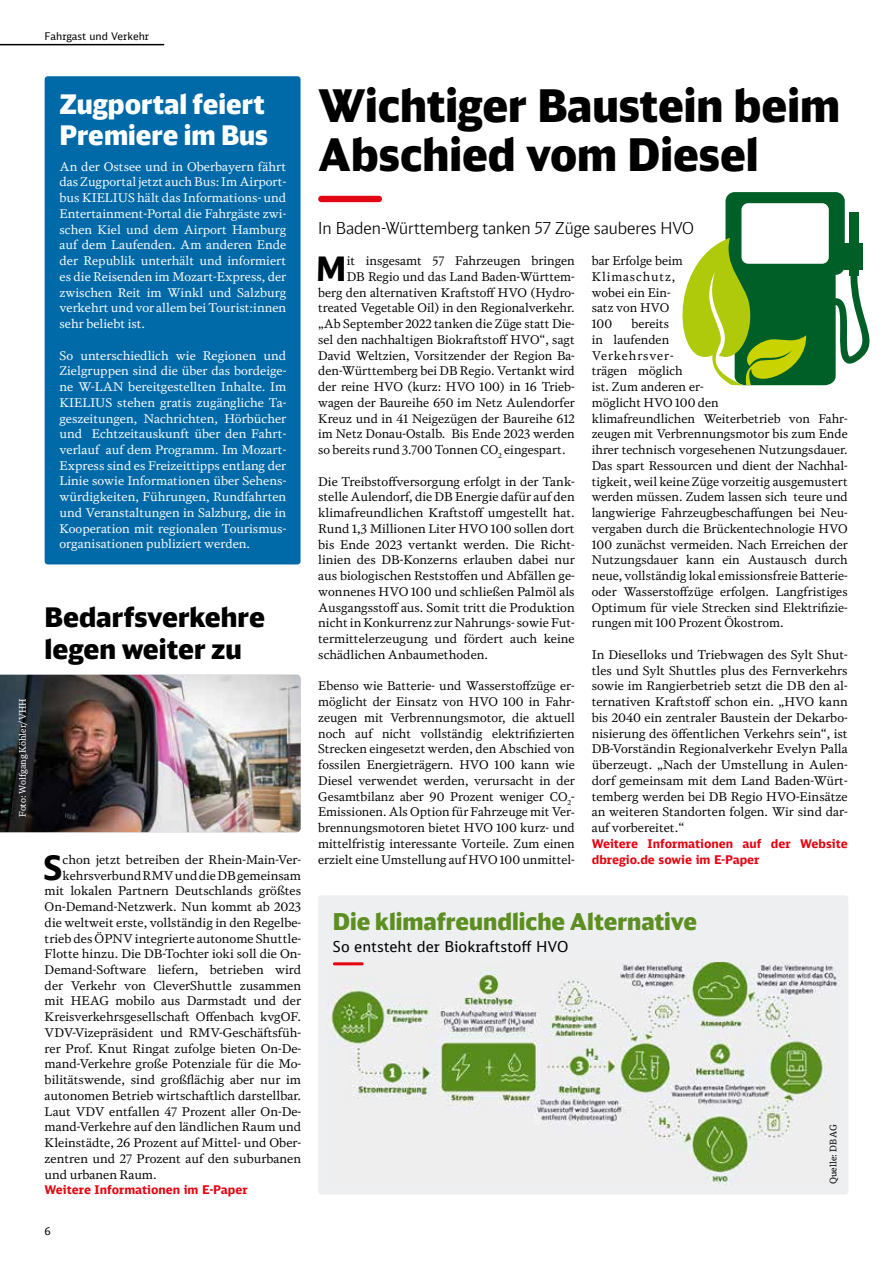
<style>
.page{position:relative;width:893px;height:1263px;background:#fff}
.page>*{position:absolute;margin:0;border:0;box-sizing:border-box;transform-origin:0 0}
.t1{font:900 45px/48.8px "DB Head";color:#000}
.t2{font:700 33.6px "DB Sans";color:#000}
.t3{font:900 27px/31.5px "DB Head";color:#000}
.t4{font:900 27px/31.5px "DB Head";color:#fff}
.t5{font:900 23.25px "DB Head";color:#5c8e21}
.t6{font:300 16.5px "DB Head";color:#000}
.t7{font:15px "DB Sans";color:#000}
.t8{font:12px/15.8px "DB Serif";color:#000;text-align:justify}
.t9{font:12px/15.8px "DB Serif";color:#fff;text-align:justify}
.t10{font:700 12px/15.8px "DB Sans";color:#e30613}
.t11{font:10.5px "DB Sans";color:#000}
.t12{font:9px "DB News";color:#fff}
.t13{font:9px "DB News";color:#000}
</style>
<div class="page">
<hr style="left:0;top:44px;width:164px;height:1px;background:#000">
<div style="left:318px;top:895px;width:530px;height:299px;background:#eeeff1;border-radius:3px"></div>
<img style="left:327px;top:962px;width:512px;height:222px">
<div style="left:318px;top:196px;width:64px;height:6px;background:#e30613;border-radius:3px"></div>
<div style="left:45px;top:76px;width:256px;height:488px;background:#006aa8;border-radius:3px"></div>
<img style="left:0;top:675px;width:301px;height:157px">
<hr style="left:333px;top:962px;width:31px;height:3px;background:#e30613;border-radius:2px">
<svg style="left:682px;top:192px;width:188px;height:194px"></svg>
<p class="t11" style="left:45px;top:29px;width:106px">Fahrgast und Verkehr</p>
<h3 class="t4" style="left:60px;top:88px;width:210px">Zugportal feiert<br>Premiere im Bus</h3>
<p class="t9" style="left:60px;top:158px;width:228px">An der Ostsee und in Oberbayern fährt das Zugportal jetzt auch Bus: Im Airport&shy;bus KIELIUS hält das Informations- und Entertainment-Portal die Fahrgäste zwi&shy;schen Kiel und dem Airport Hamburg auf dem Laufenden. Am anderen Ende der Republik unterhält und informiert es die Reisenden im Mozart-Express, der zwischen Reit im Winkl und Salzburg verkehrt und vor allem bei Tourist:innen sehr beliebt ist.</p>
<p class="t9" style="left:60px;top:347px;width:228px">So unterschiedlich wie Regionen und Zielgruppen sind die über das bordeige&shy;ne W-LAN bereitgestellten Inhalte. Im KIELIUS stehen gratis zugängliche Ta&shy;geszeitungen, Nachrichten, Hörbücher und Echtzeitauskunft über den Fahrt&shy;verlauf auf dem Programm. Im Mozart-Express sind es Freizeittipps entlang der Linie sowie Informationen über Sehens&shy;würdigkeiten, Führungen, Rundfahrten und Veranstaltungen in Salzburg, die in Kooperation mit regionalen Tourismus&shy;organisationen publiziert werden.</p>
<p class="t12" style="left:17px;top:817px;width:120px;rotate:-90deg">Foto: Wolfgang Köhler/VHH</p>
<h3 class="t3" style="left:45px;top:601px;width:222px">Bedarfsverkehre legen weiter zu</h3>
<h2 class="t2" style="left:43px;top:846px;width:21px">S</h2>
<p class="t8" style="left:63px;top:851px;width:240px">chon jetzt betreiben der Rhein-Main-Ver-</p>
<p class="t8" style="left:63px;top:867px;width:240px">kehrsverbund RMV und die DB gemeinsam</p>
<p class="t8" style="left:45px;top:883px;width:258px">mit lokalen Partnern Deutschlands größtes</p>
<p class="t8" style="left:45px;top:899px;width:258px">On-Demand-Netzwerk. Nun kommt ab 2023</p>
<p class="t8" style="left:45px;top:914px;width:258px">die weltweit erste, vollständig in den Regelbe-</p>
<p class="t8" style="left:45px;top:930px;width:258px">trieb des ÖPNV integrierte autonome Shuttle-</p>
<p class="t8" style="left:45px;top:946px;width:258px">Flotte hinzu. Die DB-Tochter ioki soll die On-</p>
<p class="t8" style="left:45px;top:962px;width:258px">Demand-Software liefern, betrieben wird</p>
<p class="t8" style="left:45px;top:977px;width:258px">der Verkehr von CleverShuttle zusammen</p>
<p class="t8" style="left:45px;top:993px;width:258px">mit HEAG mobilo aus Darmstadt und der</p>
<p class="t8" style="left:45px;top:1009px;width:258px">Kreisverkehrsgesellschaft Offenbach kvgOF.</p>
<p class="t8" style="left:45px;top:1025px;width:258px">VDV-Vizepräsident und RMV-Geschäftsfüh-</p>
<p class="t8" style="left:45px;top:1040px;width:258px">rer Prof. Knut Ringat zufolge bieten On-De-</p>
<p class="t8" style="left:45px;top:1056px;width:258px">mand-Verkehre große Potenziale für die Mo-</p>
<p class="t8" style="left:45px;top:1072px;width:258px">bilitätswende, sind großflächig aber nur im</p>
<p class="t8" style="left:45px;top:1088px;width:258px">autonomen Betrieb wirtschaftlich darstellbar.</p>
<p class="t8" style="left:45px;top:1103px;width:258px">Laut VDV entfallen 47 Prozent aller On-De-</p>
<p class="t8" style="left:45px;top:1119px;width:258px">mand-Verkehre auf den ländlichen Raum und</p>
<p class="t8" style="left:45px;top:1135px;width:258px">Kleinstädte, 26 Prozent auf Mittel- und Ober-</p>
<p class="t8" style="left:45px;top:1150px;width:258px">zentren und 27 Prozent auf den suburbanen</p>
<p class="t8" style="left:45px;top:1166px;width:114px">und urbanen Raum.</p>
<p class="t10" style="left:45px;top:1182px;width:205px">Weitere Informationen im E-Paper</p>
<p class="t11" style="left:45px;top:1224px;width:8px">6</p>
<h1 class="t1" style="left:318px;top:80px;width:523px">Wichtiger Baustein beim<br>Abschied vom Diesel</h1>
<h3 class="t6" style="left:318px;top:218px;width:377px">In Baden-Württemberg tanken 57 Züge sauberes HVO</h3>
<h2 class="t2" style="left:316px;top:247px;width:32px">M</h2>
<p class="t8" style="left:347px;top:253px;width:230px">it insgesamt 57 Fahrzeugen bringen</p>
<p class="t8" style="left:592px;top:253px;width:92px;text-align:left">bar Erfolge beim<br>Klimaschutz, wobei ein Ein&shy;satz von HVO<br>100</p>
<p class="t8" style="left:347px;top:269px;width:230px">DB Regio und das Land Baden-Württem-</p>
<p class="t8" style="left:318px;top:284px;width:258px">berg den alternativen Kraftstoff HVO (Hydro-</p>
<p class="t8" style="left:318px;top:300px;width:258px">treated Vegetable Oil) in den Regionalverkehr.</p>
<p class="t8" style="left:318px;top:316px;width:258px">„Ab September 2022 tanken die Züge statt Die-</p>
<p class="t8" style="left:318px;top:332px;width:258px">sel den nachhaltigen Biokraftstoff HVO“, sagt</p>
<p class="t8" style="left:318px;top:347px;width:258px">David Weltzien, Vorsitzender der Region Ba-</p>
<p class="t8" style="left:318px;top:363px;width:258px">den-Württemberg bei DB Regio. Vertankt wird</p>
<p class="t8" style="left:318px;top:379px;width:258px">der reine HVO (kurz: HVO 100) in 16 Trieb-</p>
<p class="t8" style="left:318px;top:395px;width:258px">wagen der Baureihe 650 im Netz Aulendorfer</p>
<p class="t8" style="left:318px;top:410px;width:258px">Kreuz und in 41 Neigezügen der Baureihe 612</p>
<p class="t8" style="left:318px;top:426px;width:258px">im Netz Donau-Ostalb. Bis Ende 2023 werden</p>
<p class="t8" style="left:318px;top:442px;width:249px">so bereits rund 3.700 Tonnen CO<sub>2</sub> eingespart.</p>
<p class="t8" style="left:318px;top:473px;width:258px">Die Treibstoffversorgung erfolgt in der Tank&shy;stelle Aulendorf, die DB Energie dafür auf den klimafreundlichen Kraftstoff umgestellt hat.<br>Rund 1,3 Millionen Liter HVO 100 sollen dort bis Ende 2023 vertankt werden. Die Richt&shy;linien des DB-Konzerns erlauben dabei nur aus biologischen Reststoffen und Abfällen ge&shy;wonnenes HVO 100 und schließen Palmöl als Ausgangsstoff aus. Somit tritt die Produktion nicht in Konkurrenz zur Nahrungs- sowie Fut&shy;termittelerzeugung und fördert auch keine schädlichen Anbaumethoden.</p>
<p class="t8" style="left:318px;top:678px;width:258px">Ebenso wie Batterie- und Wasserstoffzüge er&shy;möglicht der Einsatz von HVO 100 in Fahr&shy;zeugen mit Verbrennungsmotor, die aktuell noch auf nicht vollständig elektrifizierten Strecken eingesetzt werden, den Abschied von fossilen Energieträgern. HVO 100 kann wie Diesel verwendet werden, verursacht in der Gesamtbilanz aber 90 Prozent weniger CO<sub>2</sub>- Emissionen. Als Option für Fahrzeuge mit Ver&shy;brennungsmotoren bietet HVO 100 kurz- und mittelfristig interessante Vorteile. Zum einen erzielt eine Umstellung auf HVO 100 unmittel-</p>
<p class="t8" style="left:592px;top:316px;width:257px;text-align:left;text-indent:40px">bereits<br>in laufenden<br>Verkehrsver-<br>trägen möglich<br>ist. Zum anderen er-<br>möglicht HVO 100 den<br>klimafreundlichen Weiterbetrieb von Fahr&shy;zeugen mit Verbrennungsmotor bis zum Ende ihrer technisch vorgesehenen Nutzungsdauer.<br>Das spart Ressourcen und dient der Nachhal&shy;tigkeit, weil keine Züge vorzeitig ausgemustert werden müssen. Zudem lassen sich teure und langwierige Fahrzeugbeschaffungen bei Neu&shy;vergaben durch die Brückentechnologie HVO 100 zunächst vermeiden. Nach Erreichen der Nutzungsdauer kann ein Austausch durch neue, vollständig lokal emissionsfreie Batterie&shy;oder Wasserstoffzüge erfolgen. Langfristiges Optimum für viele Strecken sind Elektrifizie&shy;rungen mit 100 Prozent Ökostrom.</p>
<p class="t8" style="left:592px;top:647px;width:257px">In Dieselloks und Triebwagen des Sylt Shut&shy;tles und Sylt Shuttles plus des Fernverkehrs sowie im Rangierbetrieb setzt die DB den al&shy;ternativen Kraftstoff schon ein. „HVO kann bis 2040 ein zentraler Baustein der Dekarbo&shy;nisierung des öffentlichen Verkehrs sein“, ist DB-Vorständin Regionalverkehr Evelyn Palla überzeugt. „Nach der Umstellung in Aulen&shy;dorf gemeinsam mit dem Land Baden-Würt&shy;temberg werden bei DB Regio HVO-Einsätze an weiteren Standorten folgen. Wir sind dar&shy;auf vorbereitet.“</p>
<p class="t10" style="left:592px;top:835px;width:257px">Weitere Informationen auf der Website dbregio.de sowie im E-Paper</p>
<h3 class="t5" style="left:333px;top:906px;width:366px">Die klimafreundliche Alternative</h3>
<p class="t7" style="left:333px;top:937px;width:237px">So entsteht der Biokraftstoff HVO</p>
<p class="t13" style="left:828px;top:1184px;width:61px;rotate:-90deg">Quelle: DB AG</p>
</div>
